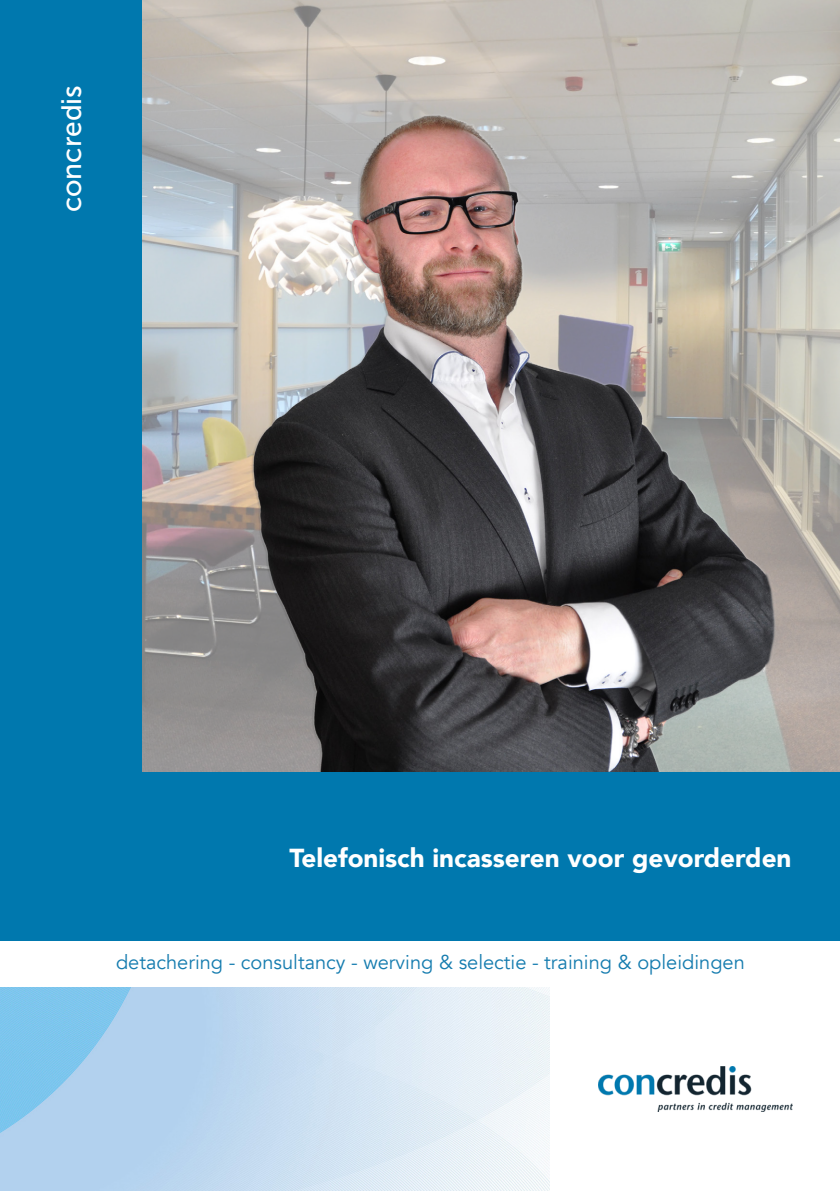
<style>
.page{position:relative;width:840px;height:1191px;background:#fff}
.page>*{position:absolute;margin:0;border:0;box-sizing:border-box;transform-origin:0 0}
.t1{font:28px "Museo Sans 500";color:#fff}
.t2{font:900 26px "Avenir";color:#fff}
.t3{font:20px "Avenir";color:#157caf}
</style>
<div class="page">
<img style="left:141px;top:0;width:698px;height:772px">
<div style="left:0;top:0;width:141px;height:941px;background:#0078ae"></div>
<div style="left:0;top:772px;width:839px;height:169px;background:#0078ae"></div>
<img style="left:0;top:987px;width:550px;height:204px">
<img style="left:598px;top:1066px;width:194px;height:45px">
<p class="t1" style="left:56px;top:212px;width:129px;rotate:-90deg">concredis</p>
<p class="t2" style="left:289px;top:835px;width:503px">Telefonisch incasseren voor gevorderden</p>
<p class="t3" style="left:116px;top:950px;width:630px">detachering - consultancy - werving &amp; selectie - training &amp; opleidingen</p>
</div>
